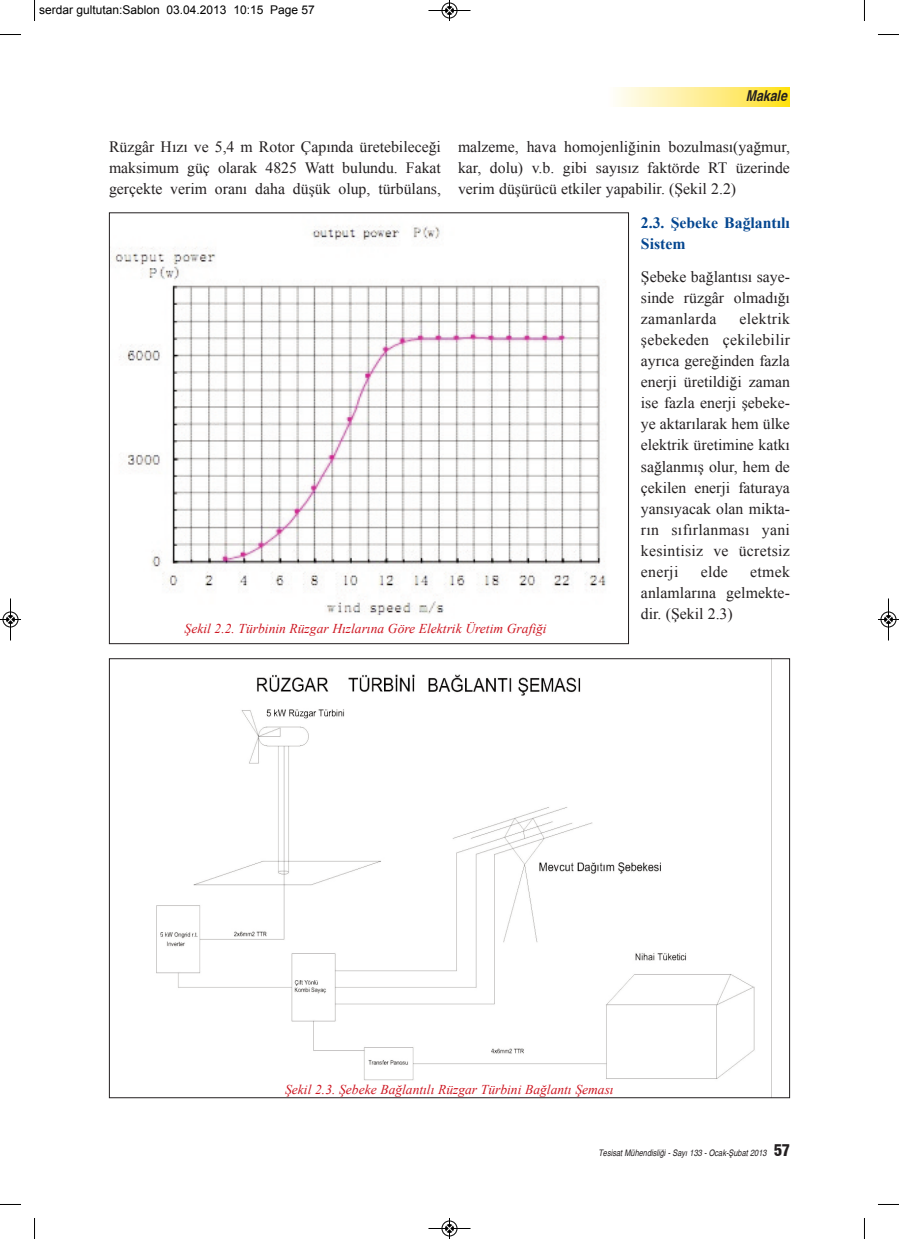
<style>
.page{position:relative;width:899px;height:1239px;background:#fff}
.page>*{position:absolute;margin:0;border:0;box-sizing:border-box;transform-origin:0 0}
.t1{font:15.75px/21px "Times New Roman";color:#231f20;text-align:justify}
.t2{font:700 15.75px/21px "Times New Roman";color:#044690}
.t3{font:italic 700 condensed 15px "Helvetica";color:#231f20}
.t4{font:italic 13.5px "Times New Roman";color:#cd1520}
.t5{font:12px "Arial";color:#000}
.t6{font:italic condensed 9px "Helvetica";color:#231f20}
.s1{font-family:"Helvetica Condensed Black Se";font-style:normal;font-stretch:normal;font-size:18px}
</style>
<div class="page">
<svg style="left:616px;top:88px;width:173px;height:19px;background:#feee8e"></svg>
<img style="left:113px;top:225px;width:494px;height:391px">
<img style="left:156px;top:674px;width:599px;height:407px">
<svg style="left:34px;top:0;width:1px;height:21px"></svg>
<svg style="left:0;top:34px;width:21px;height:1px"></svg>
<svg style="left:878px;top:34px;width:20px;height:1px"></svg>
<svg style="left:34px;top:1218px;width:1px;height:20px"></svg>
<svg style="left:0;top:1204px;width:21px;height:1px"></svg>
<svg style="left:878px;top:1204px;width:20px;height:1px"></svg>
<svg style="left:428px;top:0;width:43px;height:21px"></svg>
<svg style="left:428px;top:1218px;width:43px;height:20px"></svg>
<svg style="left:0;top:598px;width:21px;height:43px"></svg>
<svg style="left:878px;top:598px;width:20px;height:43px"></svg>
<p class="t5" style="left:39px;top:3px;width:277px">serdar gultutan:Sablon 03.04.2013 10:15 Page 57</p>
<p class="t3" style="left:745px;top:89px;width:45px">Makale</p>
<p class="t1" style="left:109px;top:136px;width:333px">Rüzgâr Hızı ve 5,4 m Rotor Çapında üretebileceği maksimum güç olarak 4825 Watt bulundu. Fakat gerçekte verim oranı daha düşük olup, türbülans,</p>
<p class="t1" style="left:458px;top:136px;width:333px">malzeme, hava homojenliğinin bozulması(yağmur, kar, dolu) v.b. gibi sayısız faktörde RT üzerinde verim düşürücü etkiler yapabilir. (Şekil 2.2)</p>
<p class="t2" style="left:640px;top:212px;width:150px">2.3. Şebeke Bağlantılı<br>Sistem</p>
<p class="t1" style="left:640px;top:266px;width:150px">Şebeke bağlantısı saye&shy;sinde rüzgâr olmadığı zamanlarda</p>
<p class="t1" style="left:640px;top:308px;width:150px;text-indent:99px">elektrik şebekeden çekilebilir ayrıca gereğinden fazla enerji üretildiği zaman ise fazla enerji şebeke&shy;ye aktarılarak hem ülke elektrik üretimine katkı sağlanmış olur, hem de çekilen enerji faturaya yansıyacak olan mikta&shy;rın sıfırlanması yani kesintisiz ve ücretsiz enerji</p>
<p class="t1" style="left:640px;top:560px;width:150px;text-indent:109px">etmek anlamlarına gelmekte&shy;dir. (Şekil 2.3)</p>
<p class="t1" style="left:700px;top:560px;width:29px">elde</p>
<p class="t4" style="left:184px;top:621px;width:363px">Şekil 2.2. Türbinin Rüzgar Hızlarına Göre Elektrik Üretim Grafiği</p>
<p class="t4" style="left:285px;top:1081px;width:330px">Şekil 2.3. Şebeke Bağlantılı Rüzgar Türbini Bağlantı Şeması</p>
<p class="t6" style="left:598px;top:1147px;width:193px">Tesisat Mühendisliği - Sayı 133 - Ocak-Şubat 2013 <span class="s1">57</span></p>
</div>
